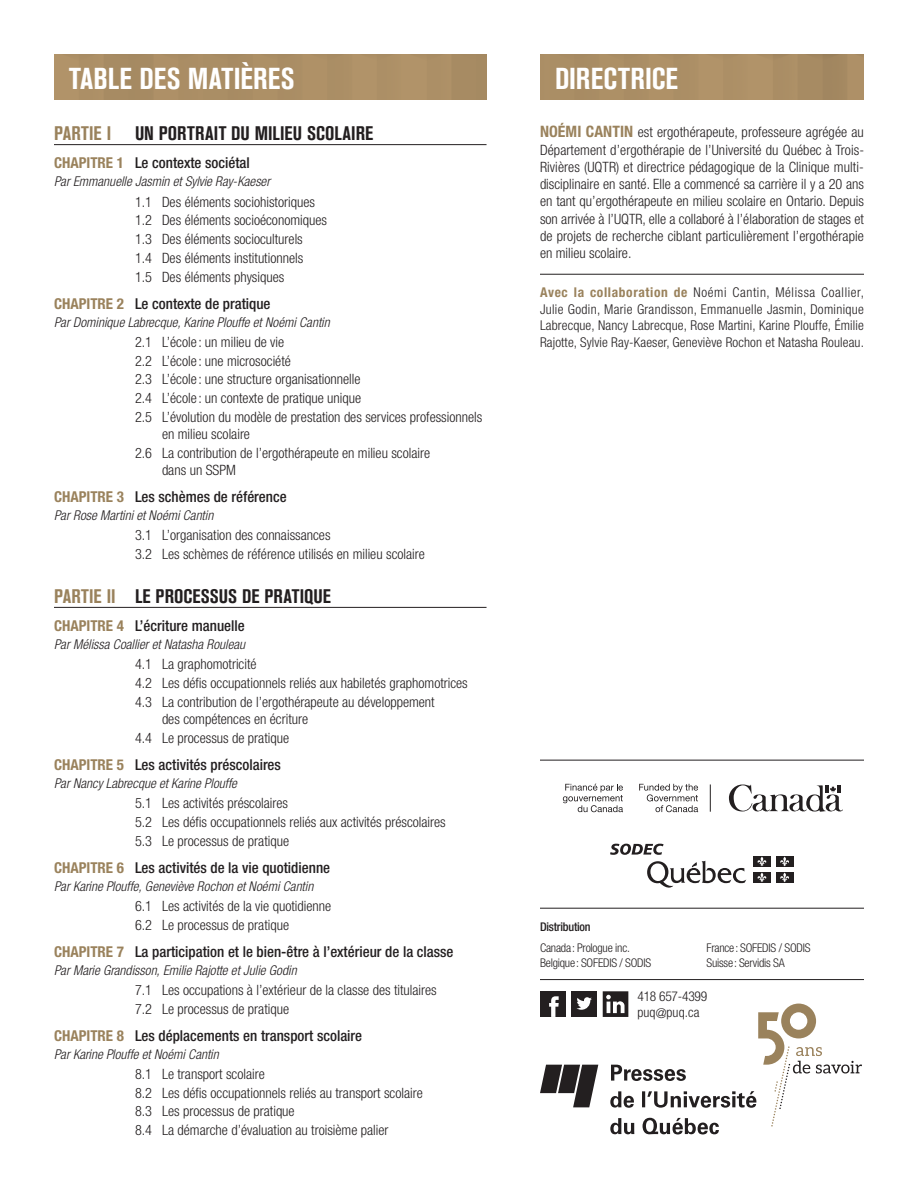
<style>
.page{position:relative;width:918px;height:1188px;background:#fff}
.page>*{position:absolute;margin:0;border:0;box-sizing:border-box;transform-origin:0 0}
._1_Fiche_Titre_verso{font:700 condensed 30px "Akzidenz Grotesk BE";letter-spacing:.01em;color:#fff}
._2_Fiche_Niv1-verso{font:700 condensed 19.5px "Akzidenz Grotesk BE";letter-spacing:.005em;color:#231f20}
._3_Fiche_Niv2-verso{font:500 condensed 15px "Helvetica Neue";color:#231f20}
._4_Fiche_niv3-verso{font:300 condensed 14.25px/17.2px "Helvetica Neue";color:#231f20}
._7_Fiche_bios_auteur{font:300 condensed 14.25px/17.2px "Helvetica Neue";letter-spacing:.01em;color:#231f20;text-align:justify}
._6_Fiche_auteurs-ver{font:italic 300 condensed 13.5px "Helvetica Neue";color:#231f20}
._8_Fiche_collaborati{font:300 condensed 13.5px/16.5px "Helvetica Neue";letter-spacing:.01em;color:#231f20;text-align:justify}
._8_Fiche_collaborati-2{font:300 condensed 13.5px/15.9px "Helvetica Neue";letter-spacing:-.02em;color:#231f20}
.t1{font:300 condensed 12px/15px "Helvetica Neue";letter-spacing:-.02em;color:#231f20}
.t2{font:500 condensed 12px "Helvetica Neue";letter-spacing:-.02em;color:#231f20}
.s1{color:#9a825c}
.s2{font-weight:700;color:#9a825c}
.s3{font-weight:700;font-size:15.75px;color:#9a825c}
</style>
<div class="page">
<div style="left:54px;top:55px;width:433px;height:45px;background:#ac8f66"></div>
<div style="left:540px;top:55px;width:324px;height:45px;background:#ab8e65"></div>
<hr style="left:540px;top:979px;width:324px;height:1px;background:#231f20">
<svg style="left:540px;top:991px;width:322px;height:143px"></svg>
<hr style="left:540px;top:908px;width:324px;height:1px;background:#231f20">
<hr style="left:540px;top:760px;width:324px;height:1px;background:#231f20">
<svg style="left:729px;top:784px;width:114px;height:28px"></svg>
<svg style="left:563px;top:784px;width:60px;height:28px"></svg>
<svg style="left:639px;top:784px;width:59px;height:28px"></svg>
<svg style="left:710px;top:784px;width:1px;height:28px"></svg>
<svg style="left:647px;top:861px;width:99px;height:27px"></svg>
<div style="left:753px;top:856px;width:18px;height:11px;background:#231f20"></div>
<svg style="left:757px;top:857px;width:10px;height:9px"></svg>
<div style="left:776px;top:856px;width:17px;height:11px;background:#231f20"></div>
<svg style="left:780px;top:857px;width:9px;height:9px"></svg>
<div style="left:753px;top:872px;width:18px;height:11px;background:#231f20"></div>
<svg style="left:757px;top:873px;width:10px;height:9px"></svg>
<div style="left:776px;top:872px;width:17px;height:11px;background:#231f20"></div>
<svg style="left:780px;top:873px;width:9px;height:9px"></svg>
<svg style="left:610px;top:844px;width:54px;height:11px"></svg>
<hr style="left:540px;top:274px;width:324px;height:1px;background:#231f20">
<hr style="left:54px;top:144px;width:433px;height:1px;background:#231f20">
<hr style="left:54px;top:607px;width:433px;height:1px;background:#231f20">
<h1 class="_1_Fiche_Titre_verso" style="left:69px;top:61px;width:227px">TABLE DES MATIÈRES</h1>
<p class="_2_Fiche_Niv1-verso" style="left:54px;top:122px;width:321px"><span class="s1">PARTIE I</span> UN PORTRAIT DU MILIEU SCOLAIRE</p>
<p class="_3_Fiche_Niv2-verso" style="left:54px;top:154px;width:197px"><span class="s2">CHAPITRE 1</span> Le contexte sociétal</p>
<p class="_6_Fiche_auteurs-ver" style="left:54px;top:174px;width:218px">Par Emmanuelle Jasmin et Sylvie Ray-Kaeser</p>
<p class="_4_Fiche_niv3-verso" style="left:135px;top:193px;width:181px">1.1 Des éléments sociohistoriques</p>
<p class="_4_Fiche_niv3-verso" style="left:135px;top:211px;width:194px">1.2 Des éléments socioéconomiques</p>
<p class="_4_Fiche_niv3-verso" style="left:135px;top:230px;width:169px">1.3 Des éléments socioculturels</p>
<p class="_4_Fiche_niv3-verso" style="left:135px;top:249px;width:170px">1.4 Des éléments institutionnels</p>
<p class="_4_Fiche_niv3-verso" style="left:135px;top:268px;width:151px">1.5 Des éléments physiques</p>
<p class="_3_Fiche_Niv2-verso" style="left:54px;top:294px;width:218px"><span class="s2">CHAPITRE 2</span> Le contexte de pratique</p>
<p class="_6_Fiche_auteurs-ver" style="left:54px;top:314px;width:277px">Par Dominique Labrecque, Karine Plouffe et Noémi Cantin</p>
<p class="_4_Fiche_niv3-verso" style="left:135px;top:333px;width:151px">2.1 L’école : un milieu de vie</p>
<p class="_4_Fiche_niv3-verso" style="left:135px;top:352px;width:157px">2.2 L’école : une microsociété</p>
<p class="_4_Fiche_niv3-verso" style="left:135px;top:370px;width:227px">2.3 L’école : une structure organisationnelle</p>
<p class="_4_Fiche_niv3-verso" style="left:135px;top:389px;width:228px">2.4 L’école : un contexte de pratique unique</p>
<p class="_4_Fiche_niv3-verso" style="left:162px;top:408px;width:322px;text-indent:-27px">2.5 L’évolution du modèle de prestation des services professionnels en milieu scolaire</p>
<p class="_4_Fiche_niv3-verso" style="left:162px;top:444px;width:270px;text-indent:-27px">2.6 La contribution de l’ergothérapeute en milieu scolaire dans un SSPM</p>
<p class="_3_Fiche_Niv2-verso" style="left:54px;top:488px;width:234px"><span class="s2">CHAPITRE 3</span> Les schèmes de référence</p>
<p class="_6_Fiche_auteurs-ver" style="left:54px;top:507px;width:161px">Par Rose Martini et Noémi Cantin</p>
<p class="_4_Fiche_niv3-verso" style="left:135px;top:526px;width:197px">3.1 L’organisation des connaissances</p>
<p class="_4_Fiche_niv3-verso" style="left:135px;top:545px;width:291px">3.2 Les schèmes de référence utilisés en milieu scolaire</p>
<p class="_2_Fiche_Niv1-verso" style="left:54px;top:585px;width:278px"><span class="s1">PARTIE II</span> LE PROCESSUS DE PRATIQUE</p>
<p class="_3_Fiche_Niv2-verso" style="left:54px;top:617px;width:192px"><span class="s2">CHAPITRE 4</span> L’écriture manuelle</p>
<p class="_6_Fiche_auteurs-ver" style="left:54px;top:636px;width:193px">Par Mélissa Coallier et Natasha Rouleau</p>
<p class="_4_Fiche_niv3-verso" style="left:135px;top:655px;width:123px">4.1 La graphomotricité</p>
<p class="_4_Fiche_niv3-verso" style="left:135px;top:674px;width:334px">4.2 Les défis occupationnels reliés aux habiletés graphomotrices</p>
<p class="_4_Fiche_niv3-verso" style="left:162px;top:693px;width:274px;text-indent:-27px">4.3 La contribution de l’ergothérapeute au développement des compétences en écriture</p>
<p class="_4_Fiche_niv3-verso" style="left:135px;top:729px;width:156px">4.4 Le processus de pratique</p>
<p class="_3_Fiche_Niv2-verso" style="left:54px;top:755px;width:228px"><span class="s2">CHAPITRE 5</span> Les activités préscolaires</p>
<p class="_6_Fiche_auteurs-ver" style="left:54px;top:775px;width:184px">Par Nancy Labrecque et Karine Plouffe</p>
<p class="_4_Fiche_niv3-verso" style="left:135px;top:794px;width:155px">5.1 Les activités préscolaires</p>
<p class="_4_Fiche_niv3-verso" style="left:135px;top:813px;width:312px">5.2 Les défis occupationnels reliés aux activités préscolaires</p>
<p class="_4_Fiche_niv3-verso" style="left:135px;top:832px;width:156px">5.3 Le processus de pratique</p>
<p class="_3_Fiche_Niv2-verso" style="left:54px;top:858px;width:278px"><span class="s2">CHAPITRE 6</span> Les activités de la vie quotidienne</p>
<p class="_6_Fiche_auteurs-ver" style="left:54px;top:878px;width:261px">Par Karine Plouffe, Geneviève Rochon et Noémi Cantin</p>
<p class="_4_Fiche_niv3-verso" style="left:135px;top:897px;width:198px">6.1 Les activités de la vie quotidienne</p>
<p class="_4_Fiche_niv3-verso" style="left:135px;top:916px;width:156px">6.2 Le processus de pratique</p>
<p class="_3_Fiche_Niv2-verso" style="left:54px;top:942px;width:401px"><span class="s2">CHAPITRE 7</span> La participation et le bien-être à l’extérieur de la classe</p>
<p class="_6_Fiche_auteurs-ver" style="left:54px;top:962px;width:244px">Par Marie Grandisson, Emilie Rajotte et Julie Godin</p>
<p class="_4_Fiche_niv3-verso" style="left:135px;top:981px;width:303px">7.1 Les occupations à l’extérieur de la classe des titulaires</p>
<p class="_4_Fiche_niv3-verso" style="left:135px;top:1000px;width:156px">7.2 Le processus de pratique</p>
<p class="_3_Fiche_Niv2-verso" style="left:54px;top:1026px;width:310px"><span class="s2">CHAPITRE 8</span> Les déplacements en transport scolaire</p>
<p class="_6_Fiche_auteurs-ver" style="left:54px;top:1046px;width:166px">Par Karine Plouffe et Noémi Cantin</p>
<p class="_4_Fiche_niv3-verso" style="left:135px;top:1065px;width:131px">8.1 Le transport scolaire</p>
<p class="_4_Fiche_niv3-verso" style="left:135px;top:1084px;width:289px">8.2 Les défis occupationnels reliés au transport scolaire</p>
<p class="_4_Fiche_niv3-verso" style="left:135px;top:1102px;width:161px">8.3 Les processus de pratique</p>
<p class="_4_Fiche_niv3-verso" style="left:135px;top:1121px;width:255px">8.4 La démarche d’évaluation au troisième palier</p>
<p class="_1_Fiche_Titre_verso" style="left:555px;top:61px;width:125px">DIRECTRICE</p>
<p class="_7_Fiche_bios_auteur" style="left:540px;top:124px;width:326px"><span class="s3">NOÉMI CANTIN</span> est ergothérapeute, professeure agrégée au Département d’ergothérapie de l’Université du Québec à Trois-Rivières (UQTR) et directrice pédagogique de la Clinique multi&shy;disciplinaire en santé. Elle a commencé sa carrière il y a 20 ans en tant qu’ergothérapeute en milieu scolaire en Ontario. Depuis son arrivée à l’UQTR, elle a collaboré à l’élaboration de stages et de projets de recherche ciblant particulièrement l’ergothérapie en milieu scolaire.</p>
<p class="_8_Fiche_collaborati" style="left:540px;top:284px;width:326px"><span class="s2">Avec la collaboration de</span> Noémi Cantin, Mélissa Coallier, Julie Godin, Marie Grandisson, Emmanuelle Jasmin, Dominique Labrecque, Nancy Labrecque, Rose Martini, Karine Plouffe, Émilie Rajotte, Sylvie Ray-Kaeser, Geneviève Rochon et Natasha Rouleau.</p>
<p class="t2" style="left:540px;top:919px;width:52px">Distribution</p>
<p class="t1" style="left:540px;top:940px;width:113px">Canada: Prologue inc.<br>Belgique: SOFEDIS / SODIS</p>
<p class="t1" style="left:706px;top:940px;width:105px">France: SOFEDIS / SODIS<br>Suisse: Servidis SA</p>
<p class="_8_Fiche_collaborati-2" style="left:637px;top:988px;width:71px">418 657-4399 puq@puq.ca</p>
</div>
